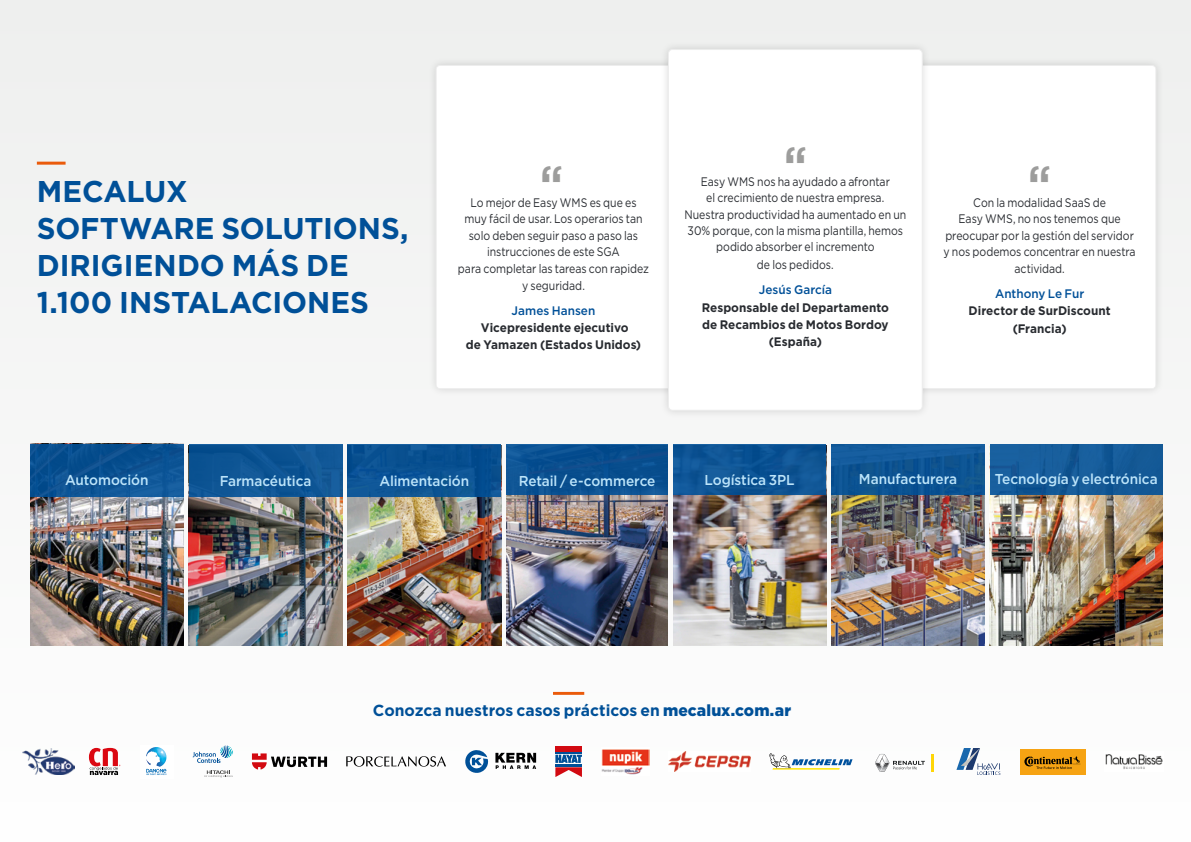
<style>
.page{position:relative;width:1191px;height:842px;background:#f6f7f6}
.page>*{position:absolute;margin:0;border:0;box-sizing:border-box;transform-origin:0 0}
.t1{font:700 49.5px "Gotham";color:#9d9d9c;scale:.85 1}
.t2{font:700 30px/36.8px "Gotham";letter-spacing:-.005em;color:#005098}
.t3{font:700 16px "Gotham";color:#005098}
.t4{font:500 14.3px "Gotham";letter-spacing:-.005em;color:#bce4fa;scale:.95 1}
.t5{font:12.4px/16.6px "Gotham";color:#282b30;text-align:center;scale:.85 1}
.t6{font:700 12.4px/17.2px "Gotham";letter-spacing:.005em;color:#282b30;text-align:center;scale:.95 1}
.t7{font:500 12.4px "Gotham";color:#005098;scale:.95 1}
.s1{font-weight:900}
</style>
<div class="page">
<hr style="left:553px;top:692px;width:31px;height:3px;background:#ea5b0b">
<div style="left:907px;top:57px;width:257px;height:340px;background:#ececec"></div>
<div style="left:915px;top:65px;width:240px;height:324px;background:#fff;border-radius:4px"></div>
<div style="left:428px;top:57px;width:257px;height:340px;background:#ececec"></div>
<div style="left:436px;top:65px;width:240px;height:324px;background:#fff;border-radius:4px"></div>
<div style="left:660px;top:41px;width:271px;height:378px;background:#000;opacity:.15"></div>
<div style="left:668px;top:50px;width:254px;height:360px;background:#fff;border-radius:4px"></div>
<div style="left:668px;top:49px;width:254px;height:361px;border:1px solid #ededed;border-radius:4px"></div>
<hr style="left:37px;top:162px;width:29px;height:3px;background:#ea5b0b">
<hr style="left:555px;top:752px;width:27px;height:2px;background:#005098">
<div style="left:555px;top:746px;width:27px;height:5px;background:#d20a11"></div>
<svg style="left:555px;top:755px;width:27px;height:22px"></svg>
<svg style="left:252px;top:753px;width:75px;height:16px"></svg>
<svg style="left:346px;top:756px;width:100px;height:11px"></svg>
<svg style="left:465px;top:750px;width:23px;height:23px"></svg>
<svg style="left:495px;top:753px;width:41px;height:16px"></svg>
<svg style="left:204px;top:770px;width:29px;height:7px"></svg>
<svg style="left:193px;top:745px;width:40px;height:18px"></svg>
<img style="left:23px;top:749px;width:52px;height:25px">
<svg style="left:89px;top:748px;width:31px;height:27px"></svg>
<div style="left:140px;top:745px;width:33px;height:33px;background:#fff"></div>
<svg style="left:146px;top:747px;width:21px;height:21px"></svg>
<svg style="left:146px;top:769px;width:20px;height:6px"></svg>
<svg style="left:149px;top:747px;width:7px;height:3px"></svg>
<img style="left:668px;top:751px;width:82px;height:21px">
<img style="left:1105px;top:754px;width:58px;height:15px">
<img style="left:601px;top:749px;width:48px;height:26px">
<svg style="left:769px;top:753px;width:83px;height:17px"></svg>
<svg style="left:956px;top:748px;width:44px;height:27px"></svg>
<svg style="left:932px;top:754px;width:2px;height:18px"></svg>
<svg style="left:875px;top:754px;width:50px;height:18px"></svg>
<div style="left:1019px;top:749px;width:66px;height:25px;background:#f6a313"></div>
<svg style="left:1024px;top:756px;width:56px;height:13px"></svg>
<img style="left:832px;top:495px;width:152px;height:150px">
<div style="left:831px;top:444px;width:153px;height:51px;background:linear-gradient(to right,#105797,#0e5593)"></div>
<img style="left:673px;top:495px;width:153px;height:150px">
<div style="left:673px;top:444px;width:153px;height:51px;background:#0e5494"></div>
<img style="left:990px;top:495px;width:172px;height:150px">
<div style="left:990px;top:444px;width:172px;height:51px;background:#165b9a"></div>
<img style="left:506px;top:495px;width:162px;height:150px">
<div style="left:506px;top:444px;width:162px;height:51px;background:#094e8f"></div>
<img style="left:30px;top:496px;width:154px;height:149px">
<div style="left:30px;top:444px;width:154px;height:52px;background:linear-gradient(to right,#074e8e,#0f5697)"></div>
<img style="left:347px;top:497px;width:154px;height:148px">
<div style="left:347px;top:444px;width:154px;height:53px;background:#095192"></div>
<img style="left:189px;top:497px;width:153px;height:148px">
<div style="left:189px;top:444px;width:153px;height:53px;background:#0e5594"></div>
<h2 class="t2" style="left:37px;top:173px;width:373px">MECALUX<br>SOFTWARE SOLUTIONS,<br>DIRIGIENDO MÁS DE<br>1.100 INSTALACIONES</h2>
<h1 class="t1" style="left:540px;top:151px;width:28px">“</h1>
<p class="t5" style="left:458px;top:194px;width:226px">Lo mejor de Easy WMS es que es muy fácil de usar. Los operarios tan solo deben seguir paso a paso las instrucciones de este SGA<br>para completar las tareas con rapidez y seguridad.</p>
<p class="t7" style="left:511px;top:302px;width:90px">James Hansen</p>
<p class="t6" style="left:466px;top:319px;width:186px">Vicepresidente ejecutivo<br>de Yamazen (Estados Unidos)</p>
<h1 class="t1" style="left:784px;top:131px;width:28px">“</h1>
<p class="t5" style="left:684px;top:173px;width:262px">Easy WMS nos ha ayudado a afrontar<br>el crecimiento de nuestra empresa.<br>Nuestra productividad ha aumentado en un 30% porque, con la misma plantilla, hemos podido absorber el incremento</p>
<p class="t5" style="left:757px;top:256px;width:92px">de los pedidos.</p>
<p class="t7" style="left:758px;top:282px;width:78px">Jesús García</p>
<p class="t6" style="left:701px;top:298px;width:199px">Responsable del Departamento de Recambios de Motos Bordoy (España)</p>
<h1 class="t1" style="left:1028px;top:151px;width:28px">“</h1>
<p class="t5" style="left:943px;top:194px;width:228px">Con la modalidad SaaS de<br>Easy WMS, no nos tenemos que preocupar por la gestión del servidor y nos podemos concentrar en nuestra actividad.</p>
<p class="t7" style="left:995px;top:286px;width:95px">Anthony Le Fur</p>
<p class="t6" style="left:968px;top:302px;width:151px">Director de SurDiscount (Francia)</p>
<p class="t4" style="left:65px;top:471px;width:89px">Automoción</p>
<p class="t4" style="left:220px;top:471px;width:98px">Farmacéutica</p>
<p class="t4" style="left:379px;top:471px;width:96px">Alimentación</p>
<p class="t4" style="left:518px;top:471px;width:145px">Retail / e-commerce</p>
<p class="t4" style="left:704px;top:471px;width:96px">Logística 3PL</p>
<p class="t4" style="left:859px;top:470px;width:105px">Manufacturera</p>
<p class="t4" style="left:994px;top:470px;width:173px">Tecnología y electrónica</p>
<p class="t3" style="left:373px;top:700px;width:419px">Conozca nuestros casos prácticos en <span class="s1">mecalux.com.ar</span></p>
</div>
